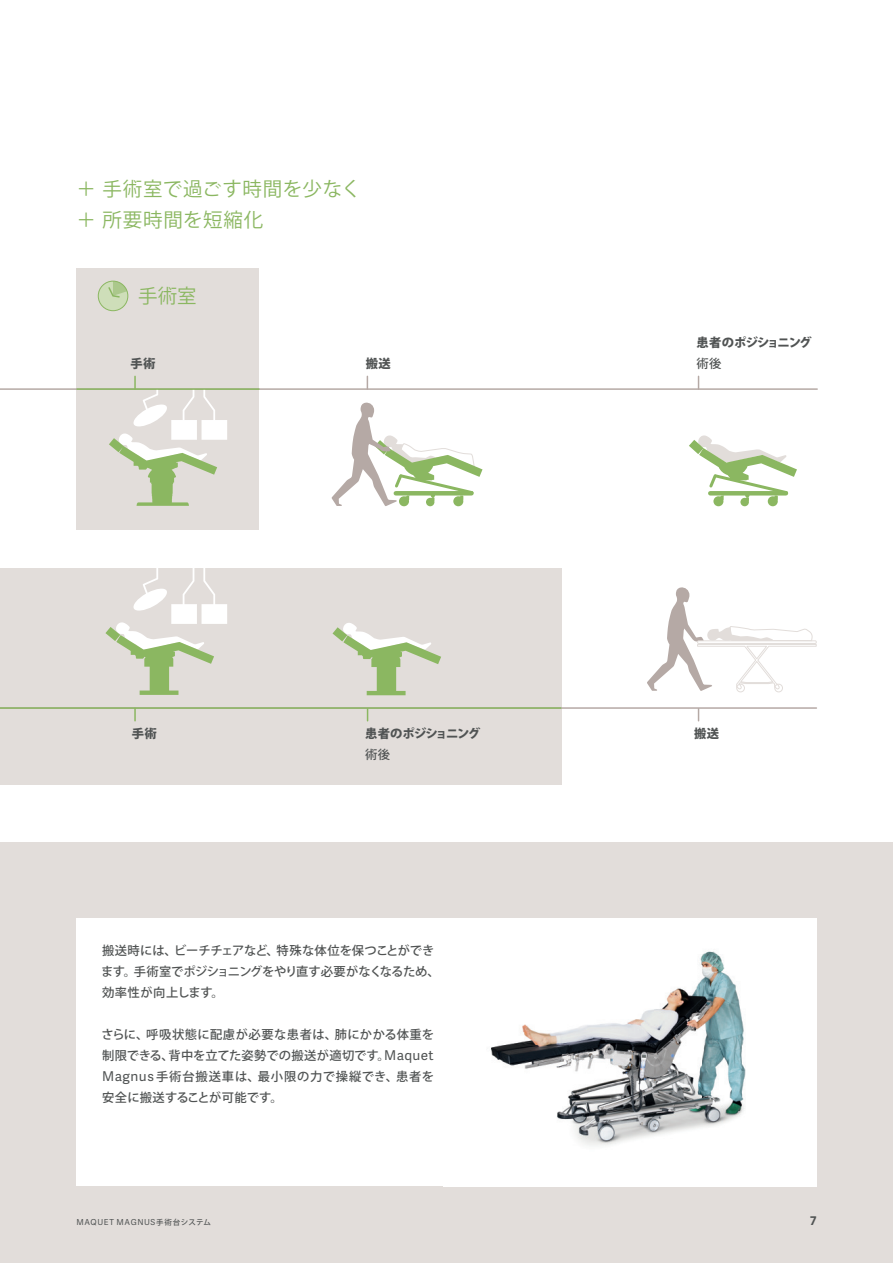
<style>
.page{position:relative;width:893px;height:1263px;background:#fff}
.page>*{position:absolute;margin:0;border:0;box-sizing:border-box;transform-origin:0 0}
.奇数ページ_リード{font:19.5px "Koz Go Pr 6 N";letter-spacing:.04em;color:#8bb761}
.本文{font:500 12.3px/21px "Koz Go Pr 6 N";letter-spacing:.015em;color:#505353;text-align:justify}
.本文-2{font:500 12.3px/21px "Koz Go Pr 6 N";letter-spacing:-.01em;color:#505353}
.本文-3{font:800 12.3px "Koz Go Pr 6 N";letter-spacing:-.07em;color:#505353}
.本文-4{font:800 12.3px "Koz Go Pr 6 N";letter-spacing:-.05em;color:#505353}
.t1{font:700 12px "Adelle Sans";color:#505353}
.t2{font:8.25px "Adelle Sans";letter-spacing:.065em;color:#505353}
.s1{font-family:"Adelle Sans";font-weight:400;font-size:13.5px}
.s2{font-family:"Koz Go Pr 6 N";font-weight:500;font-size:7.5px}
</style>
<div class="page">
<div style="left:0;top:842px;width:893px;height:421px;background:#e2ddda"></div>
<div style="left:77px;top:268px;width:182px;height:261px;background:#e2ddda"></div>
<div style="left:0;top:568px;width:561px;height:216px;background:#e2ddda"></div>
<img style="left:459px;top:918px;width:357px;height:268px">
<div style="left:736px;top:684px;width:9px;height:8px;border:1px solid #e2ddda;border-radius:50%"></div>
<div style="left:774px;top:684px;width:9px;height:8px;border:1px solid #e2ddda;border-radius:50%"></div>
<svg style="left:647px;top:587px;width:170px;height:104px"></svg>
<svg style="left:134px;top:706px;width:683px;height:16px"></svg>
<hr style="left:0;top:707px;width:561px;height:2px;background:#8bb761">
<svg style="left:0;top:375px;width:818px;height:131px"></svg>
<svg style="left:105px;top:568px;width:122px;height:127px"></svg>
<svg style="left:333px;top:623px;width:108px;height:72px"></svg>
<div style="left:98px;top:281px;width:30px;height:30px;background:#cedeb9;border-radius:50%"></div>
<div style="left:98px;top:281px;width:30px;height:30px;border:1px solid #8bb761;border-radius:50%"></div>
<svg style="left:108px;top:281px;width:19px;height:17px"></svg>
<div style="left:77px;top:918px;width:382px;height:268px;background:#fff"></div>
<p class="奇数ページ_リード" style="left:77px;top:178px;width:286px">＋手術室で過ごす時間を少なく</p>
<p class="奇数ページ_リード" style="left:77px;top:209px;width:188px">＋所要時間を短縮化</p>
<p class="奇数ページ_リード" style="left:138px;top:285px;width:60px">手術室</p>
<p class="本文-3" style="left:697px;top:336px;width:117px">患者のポジショニング</p>
<p class="本文-4" style="left:131px;top:357px;width:26px">手術</p>
<p class="本文-4" style="left:366px;top:357px;width:26px">搬送</p>
<p class="本文" style="left:697px;top:354px;width:26px">術後</p>
<p class="本文-3" style="left:365px;top:726px;width:117px">患者のポジショニング</p>
<p class="本文" style="left:365px;top:744px;width:26px">術後</p>
<p class="本文-4" style="left:132px;top:726px;width:26px">手術</p>
<p class="本文-4" style="left:694px;top:726px;width:26px">搬送</p>
<p class="本文-2" style="left:101px;top:940px;width:340px">搬送時には、ビーチチェアなど、特殊な体位を保つことができます。手術室でポジショニングをやり直す必要がなくなるため、効率性が向上します。</p>
<p class="本文" style="left:101px;top:1024px;width:334px">さらに、呼吸状態に配慮が必要な患者は、肺にかかる体重を制限できる、背中を立てた姿勢での搬送が適切です。<span class="s1">Maquet Magnus</span>手術台搬送車は、最小限の力で操縦でき、患者を安全に搬送することが可能です。</p>
<p class="t2" style="left:77px;top:1216px;width:136px">MAQUET MAGNUS<span class="s2">手術台システム</span></p>
<p class="t1" style="left:810px;top:1211px;width:8px">7</p>
</div>
